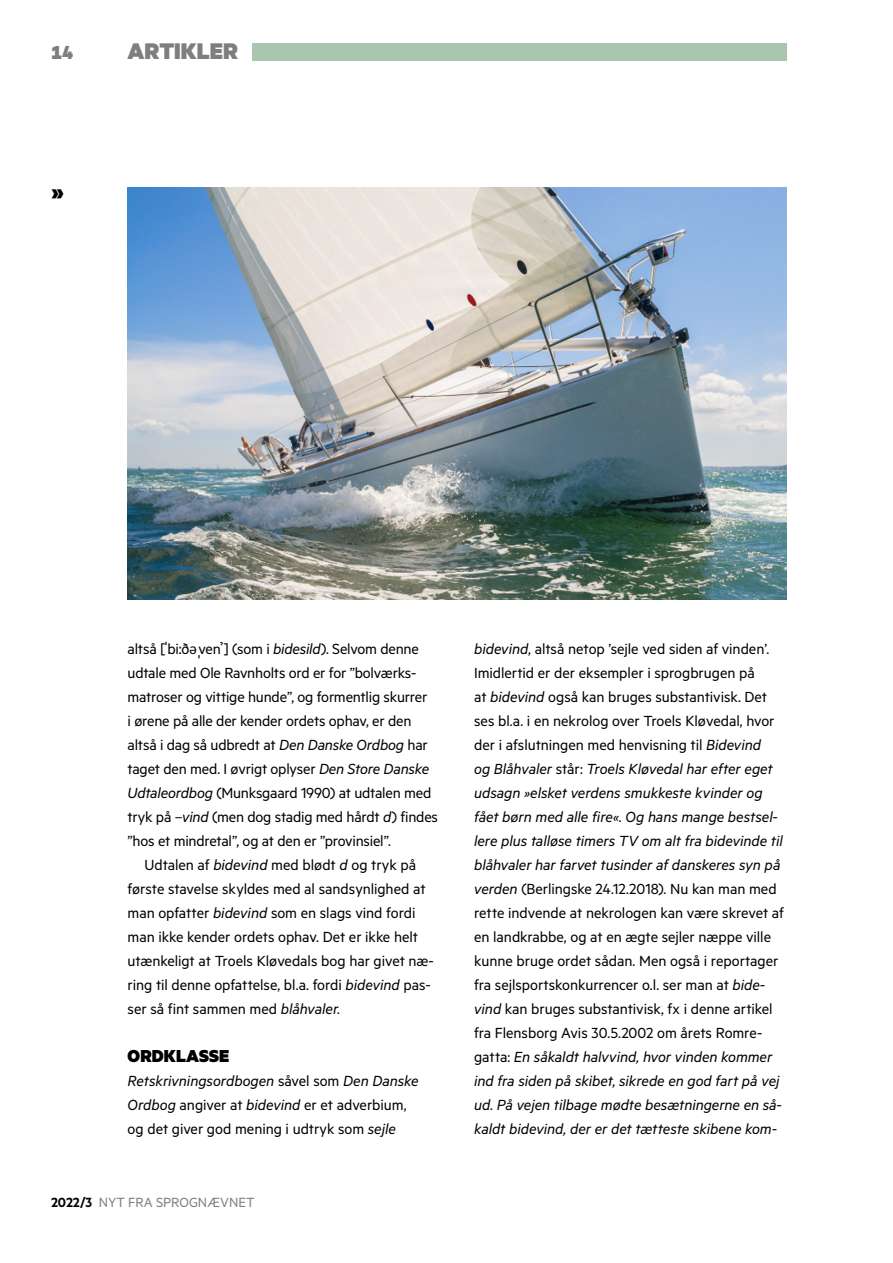
<style>
.page{position:relative;width:893px;height:1263px;background:#fff}
.page>*{position:absolute;margin:0;border:0;box-sizing:border-box;transform-origin:0 0}
.t1{font:900 27px "Metric";color:#000}
.t2{font:900 25.5px "Metric";color:#7e7e7f}
.t3{font:900 21.3px "Metric";color:#7e7e7f}
.t4{font:900 19.5px "Metric";letter-spacing:.005em;color:#000}
.t5{font:16.5px/24px "Metric";letter-spacing:-.005em;color:#000}
.t6{font:15px "Metric";color:#7e7e7f}
.s1{font-family:"Fira Sans";font-size:14.25px}
.s2{font-family:"Fira Sans";font-size:15px}
.s3{font-style:italic}
.s4{font-weight:600;color:#000}
</style>
<div class="page">
<img style="left:128px;top:187px;width:659px;height:412px">
<div style="left:252px;top:43px;width:535px;height:17px;background:#abc6af"></div>
<p class="t3" style="left:51px;top:39px;width:24px">14</p>
<h1 class="t1" style="left:51px;top:176px;width:15px">»</h1>
<h2 class="t2" style="left:128px;top:35px;width:112px">ARTIKLER</h2>
<p class="t5" style="left:128px;top:636px;width:312px">altså [<span class="s1">ˈ</span>bi<span class="s2">ː</span>ð<span class="s1">ə ˌ</span>ven<span class="s1">ˀ</span>] (som i <span class="s3">bidesild</span>). Selvom denne udtale med Ole Ravnholts ord er for ”bolværks&shy;matroser og vittige hunde”, og formentlig skurrer<br>i ørene på alle der kender ordets ophav, er den altså i dag så udbredt at <span class="s3">Den Danske Ordbog</span> har taget den med. I øvrigt oplyser <span class="s3">Den Store Danske Udtaleordbog</span> (Munksgaard 1990) at udtalen med tryk på –<span class="s3">vind</span> (men dog stadig med hårdt <span class="s3">d</span>) findes ”hos et mindretal”, og at den er ”provinsiel”.</p>
<p class="t5" style="left:128px;top:852px;width:308px;text-indent:17px">Udtalen af <span class="s3">bidevind</span> med blødt <span class="s3">d</span> og tryk på første stavelse skyldes med al sandsynlighed at man opfatter <span class="s3">bidevind</span> som en slags vind fordi man ikke kender ordets ophav. Det er ikke helt utænkeligt at Troels Kløvedals bog har givet næ&shy;ring til denne opfattelse, bl.a. fordi <span class="s3">bidevind</span> pas&shy;ser så fint sammen med <span class="s3">blåhvaler.</span></p>
<p class="t4" style="left:128px;top:1044px;width:103px">ORDKLASSE</p>
<p class="t5" style="left:128px;top:1068px;width:293px"><span class="s3">Retskrivningsordbogen</span> såvel som <span class="s3">Den Danske<br>Ordbog</span> angiver at <span class="s3">bidevind</span> er et adverbium, og det giver god mening i udtryk som <span class="s3">sejle</span></p>
<p class="t6" style="left:51px;top:1193px;width:205px"><span class="s4">2022/3</span> NYT FRA SPROGNÆVNET</p>
<p class="t5" style="left:474px;top:636px;width:311px"><span class="s3">bidevind</span>, altså netop ’sejle ved siden af vinden’.<br>Imidlertid er der eksempler i sprogbrugen på<br>at <span class="s3">bidevind</span> også kan bruges substantivisk. Det ses bl.a. i en nekrolog over Troels Kløvedal, hvor der i afslutningen med henvisning til <span class="s3">Bidevind<br>og Blåhvaler</span> står: <span class="s3">Troels Kløvedal har efter eget udsagn »elsket verdens smukkeste kvinder og fået børn med alle fire«. Og hans mange bestsel&shy;lere plus talløse timers TV om alt fra bidevinde til blåhvaler har farvet tusinder af danskeres syn på verden</span> (Berlingske 24.12.2018). Nu kan man med rette indvende at nekrologen kan være skrevet af en landkrabbe, og at en ægte sejler næppe ville kunne bruge ordet sådan. Men også i reportager fra sejlsportskonkurrencer o.l. ser man at <span class="s3">bide&shy;vind</span> kan bruges substantivisk, fx i denne artikel fra Flensborg Avis 30.5.2002 om årets Romre&shy;gatta: <span class="s3">En såkaldt halvvind, hvor vinden kommer ind fra siden på skibet, sikrede en god fart på vej ud. På vejen tilbage mødte besætningerne en så&shy;kaldt bidevind, der er det tætteste skibene kom-</span></p>
</div>
